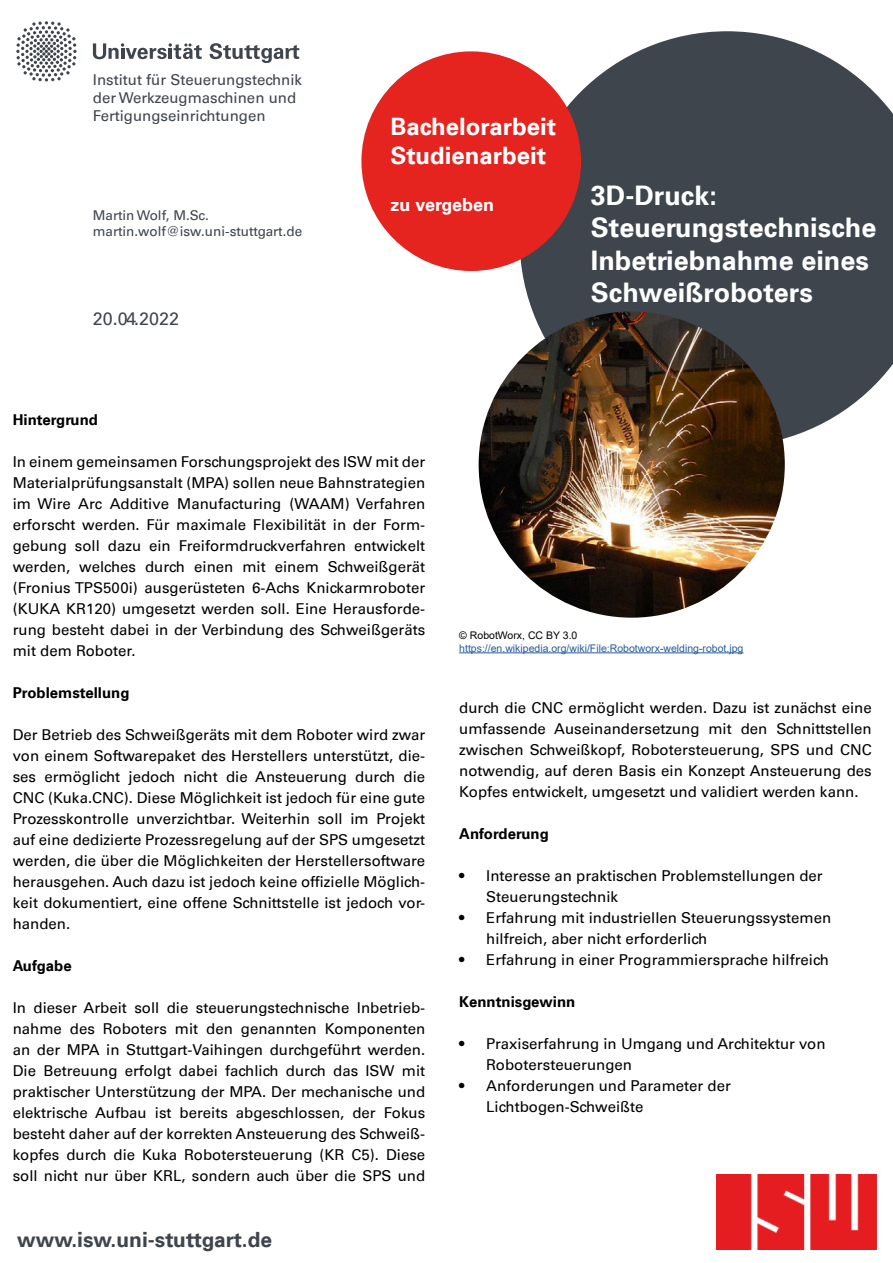
<style>
.page{position:relative;width:893px;height:1263px;background:#fff}
.page>*{position:absolute;margin:0;border:0;box-sizing:border-box;transform-origin:0 0}
.t1{font:27px/32.4px "Universfor Uni S65 Bd";color:#fff}
.t2{font:24px/28.8px "Universfor Uni S65 Bd";color:#fff}
.t3{font:21px "Universfor Uni S65 Bd";color:#3f454d}
.t4{font:18px "Universfor Uni S55 Rm";color:#3f454d}
.t5{font:18px "Universfor Uni S65 Bd";color:#fff}
.t6{font:15px/21px "Universfor Uni S55 Rm";color:#000;text-align:justify}
.t7{font:15px/18px "Universfor Uni S55 Rm";color:#3f454d}
.t8{font:15px "Universfor Uni S65 Bd";color:#000}
.t9{font:13.5px/16.2px "Universfor Uni S55 Rm";color:#3f454d}
.t10{font:10.5px/12.6px "Arial";color:#275b9b}
.s1{color:#000}
</style>
<div class="page">
<svg style="left:16px;top:21px;width:61px;height:61px"></svg>
<svg style="left:210px;top:43px;width:89px;height:20px"></svg>
<svg style="left:93px;top:43px;width:109px;height:16px"></svg>
<img style="left:717px;top:1174px;width:160px;height:75px">
<svg style="left:520px;top:31px;width:373px;height:412px;background:#575c63"></svg>
<div style="left:361px;top:51px;width:220px;height:220px;background:#e5231f;border-radius:50%"></div>
<img style="left:479px;top:311px;width:306px;height:307px;border-radius:153px">
<hr style="left:459px;top:652px;width:284px;height:1px;background:#275b9b">
<p class="t7" style="left:93px;top:70px;width:211px">Institut für Steuerungstechnik</p>
<p class="t7" style="left:93px;top:88px;width:205px">der Werkzeugmaschinen und<br>Fertigungseinrichtungen</p>
<p class="t9" style="left:93px;top:207px;width:211px">Martin Wolf, M.Sc. martin.wolf@isw.uni-stuttgart.de</p>
<p class="t4" style="left:93px;top:306px;width:88px">20.04.2022</p>
<p class="t2" style="left:390px;top:111px;width:167px">Bachelorarbeit<br>Studienarbeit</p>
<p class="t5" style="left:390px;top:192px;width:105px">zu vergeben</p>
<p class="t1" style="left:591px;top:178px;width:287px">3D-Druck:<br>Steuerungstechnische<br>Inbetriebnahme eines<br>Schweißroboters</p>
<p class="t8" style="left:13px;top:409px;width:87px">Hintergrund</p>
<p class="t6" style="left:13px;top:450px;width:414px">In einem gemeinsamen Forschungsprojekt des ISW mit der Materialprüfungsanstalt (MPA) sollen neue Bahnstrategien im Wire Arc Additive Manufacturing (WAAM) Verfahren erforscht werden. Für maximale Flexibilität in der Form&shy;gebung soll dazu ein Freiformdruckverfahren entwickelt werden, welches durch einen mit einem Schweißgerät (Fronius TPS500i) ausgerüsteten 6-Achs Knickarmroboter (KUKA KR120) umgesetzt werden soll. Eine Herausforde&shy;rung besteht dabei in der Verbindung des Schweißgeräts mit dem Roboter.</p>
<p class="t8" style="left:13px;top:682px;width:118px">Problemstellung</p>
<p class="t6" style="left:13px;top:723px;width:414px">Der Betrieb des Schweißgeräts mit dem Roboter wird zwar von einem Softwarepaket des Herstellers unterstützt, die&shy;ses ermöglicht jedoch nicht die Ansteuerung durch die CNC (Kuka.CNC). Diese Möglichkeit ist jedoch für eine gute Prozesskontrolle unverzichtbar. Weiterhin soll im Projekt auf eine dedizierte Prozessregelung auf der SPS umgesetzt werden, die über die Möglichkeiten der Herstellersoftware herausgehen. Auch dazu ist jedoch keine offizielle Möglich&shy;keit dokumentiert, eine offene Schnittstelle ist jedoch vor&shy;handen.</p>
<p class="t8" style="left:13px;top:955px;width:60px">Aufgabe</p>
<p class="t6" style="left:13px;top:996px;width:414px">In dieser Arbeit soll die steuerungstechnische Inbetrieb&shy;nahme des Roboters mit den genannten Komponenten an der MPA in Stuttgart-Vaihingen durchgeführt werden.<br>Die Betreuung erfolgt dabei fachlich durch das ISW mit praktischer Unterstützung der MPA. Der mechanische und elektrische Aufbau ist bereits abgeschlossen, der Fokus besteht daher auf der korrekten Ansteuerung des Schweiß&shy;kopfes durch die Kuka Robotersteuerung (KR C5). Diese soll nicht nur über KRL, sondern auch über die SPS und</p>
<p class="t3" style="left:17px;top:1225px;width:257px">www.isw.uni-stuttgart.de</p>
<p class="t10" style="left:459px;top:629px;width:286px"><span class="s1">© RobotWorx, CC BY 3.0 </span>https://en.wikipedia.org/wiki/File:Robotworx-welding-robot.jpg</p>
<p class="t6" style="left:459px;top:696px;width:414px">durch die CNC ermöglicht werden. Dazu ist zunächst eine umfassende Auseinandersetzung mit den Schnittstellen zwischen Schweißkopf, Robotersteuerung, SPS und CNC notwendig, auf deren Basis ein Konzept Ansteuerung des Kopfes entwickelt, umgesetzt und validiert werden kann.</p>
<p class="t8" style="left:459px;top:823px;width:91px">Anforderung</p>
<p class="t6" style="left:486px;top:864px;width:338px;text-indent:-27px">• Interesse an praktischen Problemstellungen der<br>Steuerungstechnik</p>
<p class="t6" style="left:486px;top:906px;width:347px;text-indent:-27px">• Erfahrung mit industriellen Steuerungssystemen hilfreich, aber nicht erforderlich</p>
<p class="t6" style="left:459px;top:948px;width:371px">• Erfahrung in einer Programmiersprache hilfreich</p>
<p class="t8" style="left:459px;top:991px;width:118px">Kenntnisgewinn</p>
<p class="t6" style="left:486px;top:1032px;width:341px;text-indent:-27px">• Praxiserfahrung in Umgang und Architektur von<br>Robotersteuerungen</p>
<p class="t6" style="left:486px;top:1074px;width:246px;text-indent:-27px">• Anforderungen und Parameter der<br>Lichtbogen-Schweißte</p>
</div>
